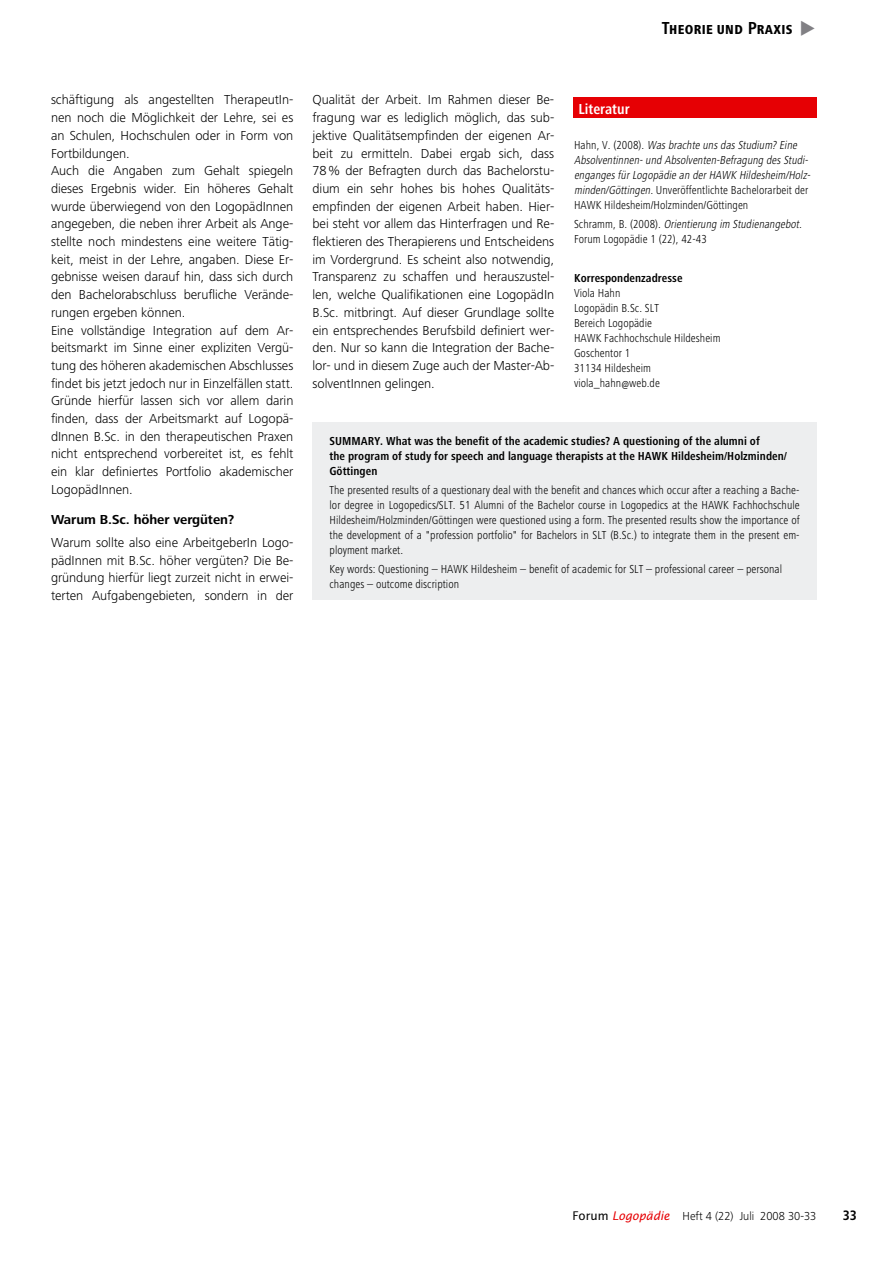
<style>
.page{position:relative;width:893px;height:1263px;background:#fff}
.page>*{position:absolute;margin:0;border:0;box-sizing:border-box;transform-origin:0 0}
.t1{font:700 condensed 15px "Frutiger Next LT";color:#fff}
.t2{font:300 13.5px/17.7px "Frutiger Next LT";letter-spacing:-.005em;color:#000;text-align:justify}
.t3{font:700 13.5px "Frutiger Next LT";letter-spacing:-.005em;color:#000}
.t4{font:800 condensed 13.5px "Frutiger Next LT";letter-spacing:.02em;color:#000}
.t5{font:700 condensed 13.5px "Frutiger LT";color:#000}
.t6{font:300 condensed 12px/15px "Frutiger Next LT";letter-spacing:.005em;color:#000}
.t7{font:italic 300 condensed 12px/15px "Frutiger Next LT";color:#000}
.t8{font:700 condensed 12px/15px "Frutiger Next LT";letter-spacing:.005em;color:#000}
.t9{font:300 12px "Frutiger Next LT";color:#000}
.s1{font-weight:700;font-size:18px}
.s2{font-family:"European Pi Three";font-weight:400;font-stretch:normal;font-size:19.5px;color:#818084}
.s3{font-style:normal}
.s4{font-style:italic}
.s5{font-family:"Lucida Sans";font-weight:400}
.s6{font-family:"Lucida Sans";font-weight:400;font-style:italic;color:#e60004}
</style>
<div class="page">
<div style="left:313px;top:423px;width:504px;height:177px;background:#edeeef"></div>
<div style="left:573px;top:98px;width:243px;height:20px;background:#e60004"></div>
<p class="t4" style="left:662px;top:22px;width:156px"><span class="s1">T</span>HEORIE UND <span class="s1">P</span>RAXIS <span class="s2">E</span></p>
<p class="t2" style="left:51px;top:91px;width:244px;text-align:left">schäftigung als angestellten TherapeutIn&shy;nen noch die Möglichkeit der Lehre, sei es an Schulen, Hochschulen oder in Form von Fortbildungen.<br>Auch die Angaben zum Gehalt spiegeln dieses Ergebnis wider. Ein höheres Gehalt wurde überwiegend von den LogopädInnen angegeben, die neben ihrer Arbeit als Ange&shy;stellte noch mindestens eine weitere Tätig&shy;keit, meist in der Lehre, angaben. Diese Er&shy;gebnisse weisen darauf hin, dass sich durch den Bachelorabschluss berufliche Verände&shy;rungen ergeben können.<br>Eine vollständige Integration auf dem Ar&shy;beitsmarkt im Sinne einer expliziten Vergü&shy;tung des höheren akademischen Abschlusses findet bis jetzt jedoch nur in Einzelfällen statt.<br>Gründe hierfür lassen sich vor allem darin finden, dass der Arbeitsmarkt auf Logopä&shy;dInnen B.Sc. in den therapeutischen Praxen nicht entsprechend vorbereitet ist, es fehlt ein klar definiertes Portfolio akademischer LogopädInnen.</p>
<p class="t3" style="left:51px;top:512px;width:185px">Warum B.Sc. höher vergüten?</p>
<p class="t2" style="left:51px;top:534px;width:244px">Warum sollte also eine ArbeitgeberIn Logo&shy;pädInnen mit B.Sc. höher vergüten? Die Be&shy;gründung hierfür liegt zurzeit nicht in erwei&shy;terten Aufgabengebieten, sondern in der</p>
<p class="t2" style="left:313px;top:91px;width:243px">Qualität der Arbeit. Im Rahmen dieser Be&shy;fragung war es lediglich möglich, das sub&shy;jektive Qualitätsempfinden der eigenen Ar&shy;beit zu ermitteln. Dabei ergab sich, dass 78% der Befragten durch das Bachelorstu&shy;dium ein sehr hohes bis hohes Qualitäts&shy;empfinden der eigenen Arbeit haben. Hier&shy;bei steht vor allem das Hinterfragen und Re&shy;flektieren des Therapierens und Entscheidens im Vordergrund. Es scheint also notwendig, Transparenz zu schaffen und herauszustel&shy;len, welche Qualifikationen eine LogopädIn B.Sc. mitbringt. Auf dieser Grundlage sollte ein entsprechendes Berufsbild definiert wer&shy;den. Nur so kann die Integration der Bache&shy;lor- und in diesem Zuge auch der Master-Ab&shy;solventInnen gelingen.</p>
<p class="t1" style="left:578px;top:101px;width:53px">Literatur</p>
<p class="t7" style="left:574px;top:138px;width:240px"><span class="s3">H a h n , V . ( 2 0 0 8 ) .</span> Wasbrachte unsdasStudium?Eine Absolventinnen-und Absolventen-Befragung desStudi&shy;engangesfürLogopädie an derHAWK Hildesheim/Holz&shy;minden/Göttingen.<span class="s3">Unveröffentlichte Bachelorarbeit der HAWK Hildesheim/Holzminden/Göttingen</span></p>
<p class="t6" style="left:574px;top:217px;width:232px">S c h ra m m , B . ( 2 0 0 8 ) . <span class="s4">Orientierung im Studienangebot.<br></span>Forum Logopädie 1 (22), 42-43</p>
<p class="t8" style="left:574px;top:270px;width:110px">Korrespondenzadresse</p>
<p class="t6" style="left:574px;top:285px;width:148px">Viola Hahn<br>Logopädin B.Sc. SLT<br>Bereich Logopädie<br>HAWK Fachhochschule Hildesheim<br>Goschentor 1<br>31134 Hildesheim viola_hahn@web.de</p>
<p class="t8" style="left:330px;top:433px;width:459px">SUMMARY. What was the benefit of the academic studies? A questioning of the alumni of<br>the program of study for speech and language therapists at the HAWK Hildesheim/Holzminden/<br>Göttingen</p>
<p class="t6" style="left:330px;top:482px;width:472px;text-align:justify">The presented results of a questionary deal with the benefit and chances which occur after a reaching a Bache&shy;lor degree in Logopedics/SLT. 51 Alumni of the Bachelor course in Logopedics at the HAWK Fachhochschule Hildesheim/Holzminden/Göttingen were questioned using a form. The presented results show the importance of the development of a "profession portfolio" for Bachelors in SLT (B.Sc.) to integrate them in the present em&shy;ployment market.</p>
<p class="t6" style="left:330px;top:562px;width:454px">Key words: Questioning – HAWK Hildesheim – benefit of academic for SLT – professional career – personal changes – outcome discription</p>
<p class="t9" style="left:572px;top:1209px;width:246px"><span class="s5">Forum</span> <span class="s6">Logopädie</span> Heft 4 (22) Juli 2008 30-33</p>
<p class="t5" style="left:843px;top:1207px;width:16px">33</p>
</div>
